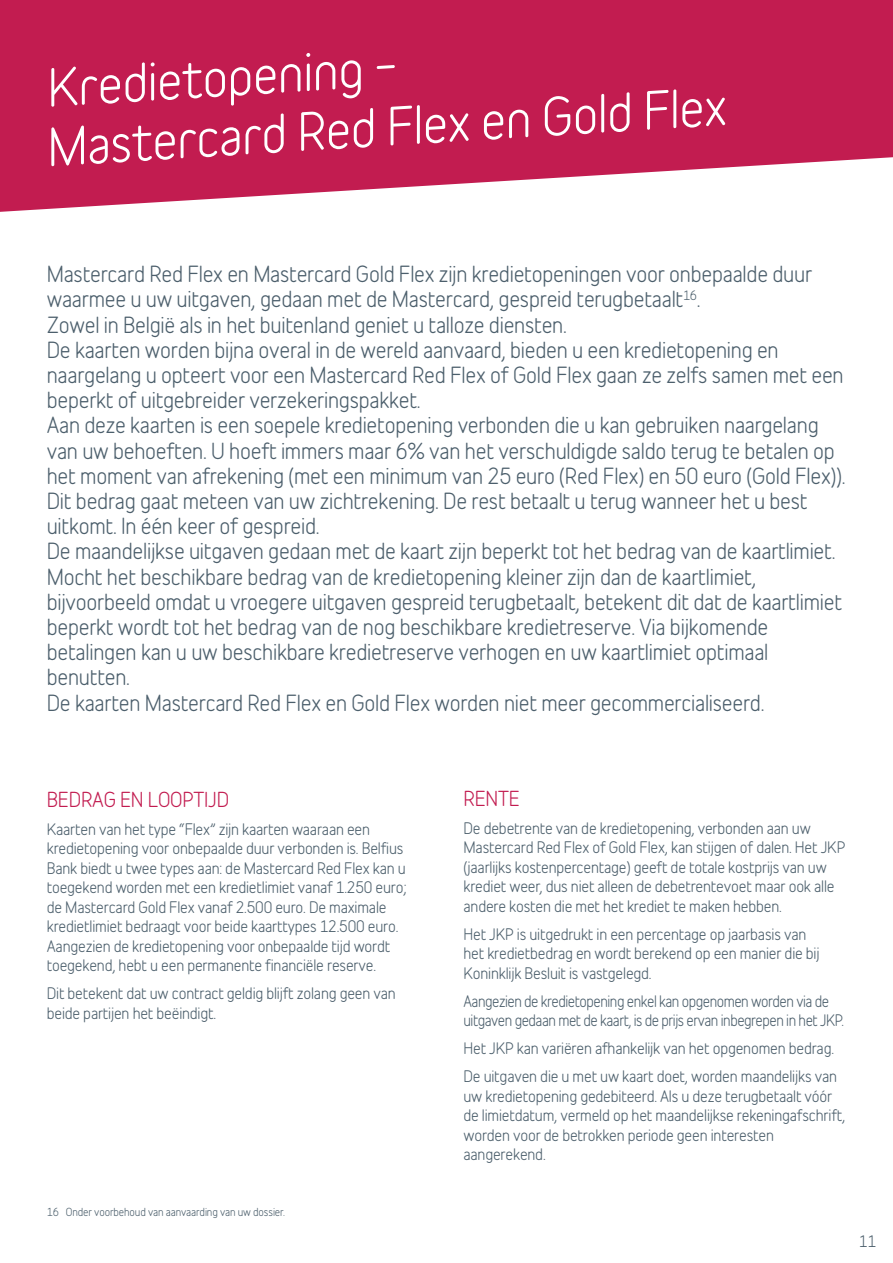
<style>
.page{position:relative;width:893px;height:1263px;background:#fff}
.page>*{position:absolute;margin:0;border:0;box-sizing:border-box;transform-origin:0 0}
.t1{font:49.5px/61.1px "Belfius Normal";color:#fff}
.t2{font:21px/25.2px "Belfius Alternative";letter-spacing:-.01em;color:#4c5f6c}
.t3{font:19.5px "Belfius Alternative";letter-spacing:-.01em;color:#c21c50}
.t4{font:15px/19.5px "Belfius Alternative";letter-spacing:-.01em;color:#4c5f6c}
.t5{font:15px/19.5px "Belfius Alternative";letter-spacing:-.03em;color:#4c5f6c;scale:.95 1}
.t6{font:10.5px "Belfius Alternative";letter-spacing:-.01em;color:#4c5f6c}
</style>
<div class="page">
<svg style="left:0;top:0;width:893px;height:212px;background:#c93765"></svg>
<h1 class="t1" style="left:40px;top:54px;width:682px;rotate:-4deg">Kredietopening –<br>Mastercard Red Flex en Gold Flex</h1>
<p class="t2" style="left:47px;top:259px;width:800px">Mastercard Red Flex en Mastercard Gold Flex zijn kredietopeningen voor onbepaalde duur waarmee u uw uitgaven, gedaan met de Mastercard, gespreid terugbetaalt<sup>16</sup>.<br>Zowel in België als in het buitenland geniet u talloze diensten.<br>De kaarten worden bijna overal in de wereld aanvaard, bieden u een kredietopening en naargelang u opteert voor een Mastercard Red Flex of Gold Flex gaan ze zelfs samen met een beperkt of uitgebreider verzekeringspakket.<br>Aan deze kaarten is een soepele kredietopening verbonden die u kan gebruiken naargelang van uw behoeften. U hoeft immers maar 6% van het verschuldigde saldo terug te betalen op het moment van afrekening (met een minimum van 25 euro (Red Flex) en 50 euro (Gold Flex)).<br>Dit bedrag gaat meteen van uw zichtrekening. De rest betaalt u terug wanneer het u best uitkomt. In één keer of gespreid.<br>De maandelijkse uitgaven gedaan met de kaart zijn beperkt tot het bedrag van de kaartlimiet.<br>Mocht het beschikbare bedrag van de kredietopening kleiner zijn dan de kaartlimiet, bijvoorbeeld omdat u vroegere uitgaven gespreid terugbetaalt, betekent dit dat de kaartlimiet beperkt wordt tot het bedrag van de nog beschikbare kredietreserve. Via bijkomende betalingen kan u uw beschikbare kredietreserve verhogen en uw kaartlimiet optimaal benutten.<br>De kaarten Mastercard Red Flex en Gold Flex worden niet meer gecommercialiseerd.</p>
<p class="t3" style="left:47px;top:783px;width:184px">BEDRAG EN LOOPTIJD</p>
<p class="t4" style="left:47px;top:817px;width:361px">Kaarten van het type “Flex” zijn kaarten waaraan een kredietopening voor onbepaalde duur verbonden is. Belfius Bank biedt u twee types aan: de Mastercard Red Flex kan u toegekend worden met een kredietlimiet vanaf 1.250 euro; de Mastercard Gold Flex vanaf 2.500 euro. De maximale kredietlimiet bedraagt voor beide kaarttypes 12.500 euro.<br>Aangezien de kredietopening voor onbepaalde tijd wordt toegekend, hebt u een permanente financiële reserve.</p>
<p class="t4" style="left:47px;top:982px;width:351px">Dit betekent dat uw contract geldig blijft zolang geen van beide partijen het beëindigt.</p>
<p class="t6" style="left:47px;top:1203px;width:240px">16 Onder voorbehoud van aanvaarding van uw dossier.</p>
<p class="t3" style="left:463px;top:782px;width:58px">RENTE</p>
<p class="t4" style="left:463px;top:816px;width:383px">De debetrente van de kredietopening, verbonden aan uw Mastercard Red Flex of Gold Flex, kan stijgen of dalen. Het JKP (jaarlijks kostenpercentage) geeft de totale kostprijs van uw krediet weer, dus niet alleen de debetrentevoet maar ook alle andere kosten die met het krediet te maken hebben.</p>
<p class="t4" style="left:463px;top:922px;width:358px">Het JKP is uitgedrukt in een percentage op jaarbasis van het kredietbedrag en wordt berekend op een manier die bij<br>Koninklijk Besluit is vastgelegd.</p>
<p class="t5" style="left:463px;top:989px;width:402px">Aangezien de kredietopening enkel kan opgenomen worden via de uitgaven gedaan met de kaart, is de prijs ervan inbegrepen in het JKP.</p>
<p class="t4" style="left:463px;top:1033px;width:375px;line-height:28px">Het JKP kan variëren afhankelijk van het opgenomen bedrag.<br>De uitgaven die u met uw kaart doet, worden maandelijks van</p>
<p class="t4" style="left:463px;top:1084px;width:383px">uw kredietopening gedebiteerd. Als u deze terugbetaalt vóór de limietdatum, vermeld op het maandelijkse rekeningafschrift, worden voor de betrokken periode geen interesten aangerekend.</p>
<p class="t4" style="left:859px;top:1230px;width:19px">11</p>
</div>
